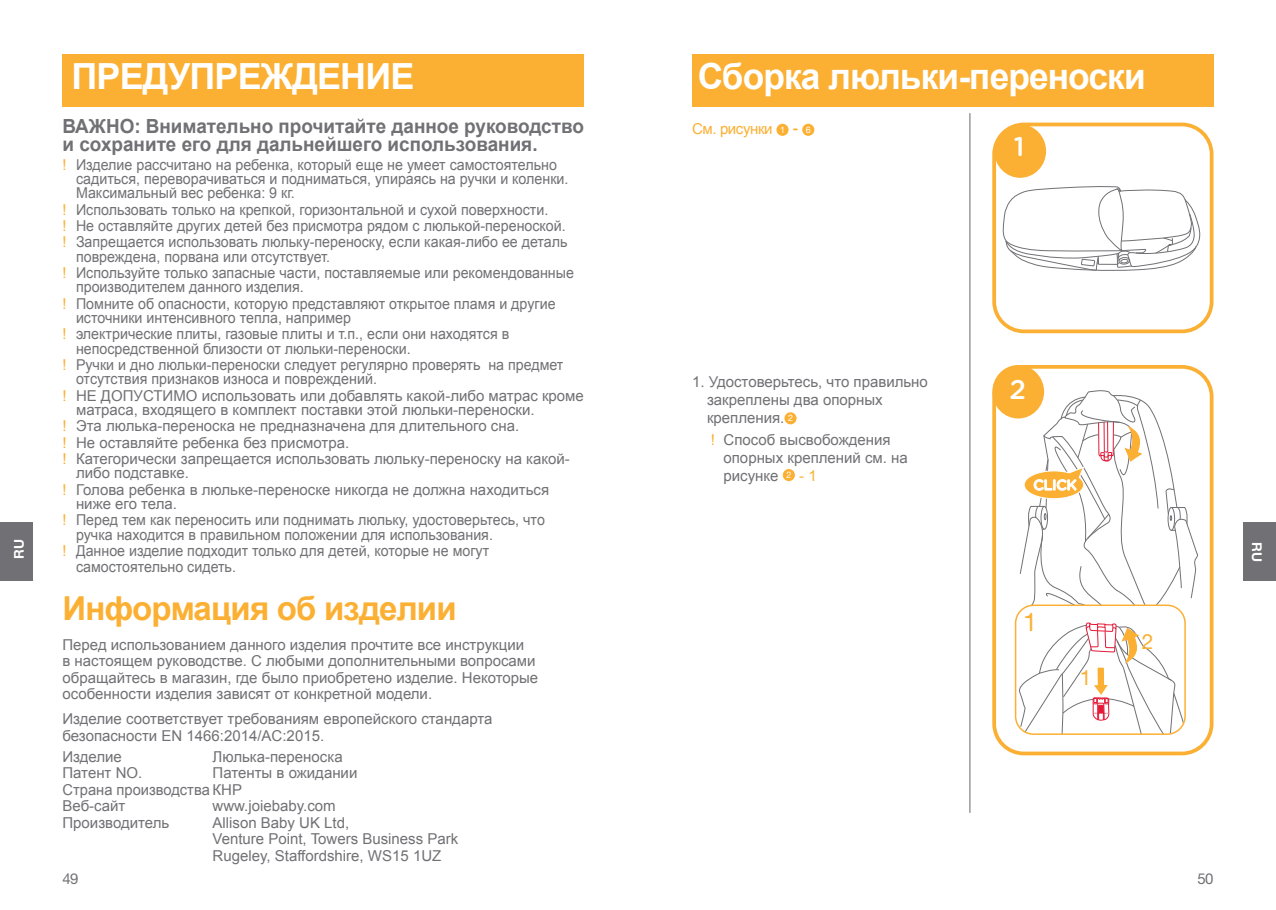
<style>
.page{position:relative;width:1276px;height:910px;background:#fff}
.page>*{position:absolute;margin:0;border:0;box-sizing:border-box;transform-origin:0 0}
.t1{font:700 36px "Arial";letter-spacing:-.025em;color:#fff}
.t2{font:700 33px "Arial";letter-spacing:-.025em;color:#fbb033}
.t3{font:500 27px "Gotham Rounded";color:#fff}
.t4{font:25.5px "Helvetica Neue LT Std";color:#fbb033}
.t5{font:21px "Helvetica Neue LT Std";color:#fbb033}
.t6{font:700 19.5px/18px "Arial";color:#717074}
.t7{font:15px/16.5px "Arial";color:#717074}
.t8{font:15px/16.4px "Arial";color:#717074;scale:.95 1}
.t9{font:15px "Arial";letter-spacing:-.025em;color:#fbb033}
.t10{font:15px "Helvetica Neue LT Std";color:#717074}
.t11{font:700 13.5px "Helvetica Neue LT Std";color:#fff}
.s1{color:#fbb033}
.s2{font-family:"Helvetica Neue LT Std";font-size:9px;color:#fff}
.s3{font-family:"Gotham Rounded";font-weight:500}
</style>
<div class="page">
<div style="left:784px;top:412px;width:12px;height:12px;background:#fbb033;border-radius:50%"></div>
<div style="left:783px;top:469px;width:12px;height:12px;background:#fbb033;border-radius:50%"></div>
<div style="left:63px;top:54px;width:521px;height:53px;background:#fbb033"></div>
<div style="left:692px;top:54px;width:521px;height:53px;background:#fbb033"></div>
<svg style="left:1002px;top:186px;width:199px;height:85px"></svg>
<div style="left:992px;top:123px;width:221px;height:210px;border:4px solid #fbb033;border-radius:30px"></div>
<div style="left:994px;top:124px;width:52px;height:54px;background:#fbb033;border-radius:50%"></div>
<div style="left:776px;top:124px;width:12px;height:12px;background:#fbb033;border-radius:50%"></div>
<div style="left:802px;top:124px;width:12px;height:12px;background:#fbb033;border-radius:50%"></div>
<hr style="left:969px;top:113px;width:1px;height:700px;background:#717074">
<div style="left:992px;top:365px;width:221px;height:390px;border:4px solid #fbb033;border-radius:30px"></div>
<div style="left:992px;top:365px;width:52px;height:53px;background:#fbb033;border-radius:50%"></div>
<svg style="left:1015px;top:390px;width:183px;height:344px"></svg>
<div style="left:0;top:522px;width:33px;height:59px;background:#717074"></div>
<div style="left:1243px;top:522px;width:33px;height:59px;background:#717074"></div>
<h1 class="t1" style="left:697px;top:52px;width:449px">Сборка люльки-переноски</h1>
<h1 class="t1" style="left:72px;top:52px;width:344px">ПРЕДУПРЕЖДЕНИЕ</h1>
<h3 class="t6" style="left:63px;top:118px;width:523px">ВАЖНО: Внимательно прочитайте данное руководство и сохраните его для дальнейшего использования.</h3>
<p class="t8" style="left:76px;top:158px;width:520px;line-height:14.2px;text-indent:-13px"><span class="s1">!</span> Изделие рассчитано на ребенка, который еще не умеет самостоятельно садиться, переворачиваться и подниматься, упираясь на ручки и коленки.<br>Максимальный вес ребенка: 9 кг.</p>
<p class="t8" style="left:63px;top:201px;width:533px"><span class="s1">!</span> Использовать только на крепкой, горизонтальной и сухой поверхности.<br><span class="s1">!</span> Не оставляйте других детей без присмотра рядом с люлькой-переноской. <span class="s1">!</span> Запрещается использовать люльку-переноску, если какая-либо ее деталь</p>
<p class="t8" style="left:63px;top:248px;width:540px;text-indent:13px">повреждена, порвана или отсутствует.<br><span class="s1">!</span> Используйте только запасные части, поставляемые или рекомендованные</p>
<p class="t8" style="left:63px;top:279px;width:520px;text-indent:13px">производителем данного изделия.<br><span class="s1">!</span> Помните об опасности, которую представляют открытое пламя и другие</p>
<p class="t8" style="left:63px;top:310px;width:472px;text-indent:13px">источники интенсивного тепла, например<br><span class="s1">!</span> электрические плиты, газовые плиты и т.п., если они находятся в</p>
<p class="t8" style="left:63px;top:340px;width:529px;text-indent:13px">непосредственной близости от люльки-переноски.<br><span class="s1">!</span> Ручки и дно люльки-переноски следует регулярно проверять на предмет</p>
<p class="t8" style="left:63px;top:371px;width:550px;text-indent:13px">отсутствия признаков износа и повреждений.<br><span class="s1">!</span> НЕ ДОПУСТИМО использовать или добавлять какой-либо матрас кроме</p>
<p class="t7" style="left:63px;top:402px;width:509px;text-indent:14px">матраса, входящего в комплект поставки этой люльки-переноски.<br><span class="s1">!</span> Эта люлька-переноска не предназначена для длительного сна.<br><span class="s1">!</span> Не оставляйте ребенка без присмотра.<br><span class="s1">!</span> Категорически запрещается использовать люльку-переноску на какой-</p>
<p class="t7" style="left:63px;top:465px;width:488px;text-indent:14px">либо подставке.<br><span class="s1">!</span> Голова ребенка в люльке-переноске никогда не должна находиться</p>
<p class="t7" style="left:63px;top:496px;width:484px;text-indent:14px">ниже его тела.<br><span class="s1">!</span> Перед тем как переносить или поднимать люльку, удостоверьтесь, что</p>
<p class="t8" style="left:76px;top:526px;width:440px">ручка находится в правильном положении для использования.</p>
<p class="t8" style="left:63px;top:543px;width:451px"><span class="s1">!</span> Данное изделие подходит только для детей, которые не могут</p>
<p class="t8" style="left:76px;top:559px;width:170px">самостоятельно сидеть.</p>
<h2 class="t2" style="left:63px;top:587px;width:396px">Информация об изделии</h2>
<p class="t7" style="left:63px;top:636px;width:477px">Перед использованием данного изделия прочтите все инструкции<br>в настоящем руководстве. С любыми дополнительными вопросами обращайтесь в магазин, где было приобретено изделие. Некоторые особенности изделия зависят от конкретной модели.</p>
<p class="t7" style="left:63px;top:711px;width:431px">Изделие соответствует требованиям европейского стандарта безопасности EN 1466:2014/AC:2015.</p>
<p class="t7" style="left:63px;top:748px;width:61px">Изделие</p>
<p class="t7" style="left:213px;top:748px;width:132px">Люлька-переноска</p>
<p class="t7" style="left:63px;top:765px;width:81px">Патент NO.</p>
<p class="t9" style="left:692px;top:119px;width:120px">См. рисунки <span class="s2">1</span> <span class="s3">-</span> <span class="s2">6</span></p>
<h3 class="t3" style="left:1013px;top:128px;width:12px">1</h3>
<p class="t7" style="left:707px;top:373px;width:222px;line-height:18px;text-indent:-15px">1. Удостоверьтесь, что правильно закреплены два опорных крепления. <span class="s2">2</span></p>
<p class="t7" style="left:723px;top:431px;width:186px;line-height:18px;text-indent:-13px"><span class="s1">!</span> Способ высвобождения опорных креплений см. на рисунке <sup>2</sup> <span class="s1">- 1</span></p>
<h3 class="t3" style="left:1009px;top:370px;width:18px">2</h3>
<p class="t11" style="left:11px;top:559px;width:22px;rotate:-90deg">RU</p>
<p class="t11" style="left:1265px;top:541px;width:22px;rotate:90deg">RU</p>
<h3 class="t4" style="left:1023px;top:607px;width:16px">1</h3>
<h3 class="t5" style="left:1142px;top:629px;width:13px">2</h3>
<h3 class="t5" style="left:1079px;top:665px;width:13px">1</h3>
<p class="t7" style="left:63px;top:765px;width:296px;text-indent:150px">Патенты в ожидании<br>Страна производства КНР<br>Веб-сайт</p>
<p class="t7" style="left:213px;top:798px;width:125px">www.joiebaby.com</p>
<p class="t7" style="left:63px;top:814px;width:108px">Производитель</p>
<p class="t7" style="left:213px;top:814px;width:247px">Allison Baby UK Ltd,<br>Venture Point, Towers Business Park<br>Rugeley, Staffordshire, WS15 1UZ</p>
<p class="t10" style="left:63px;top:870px;width:18px">49</p>
<p class="t10" style="left:1197px;top:870px;width:18px">50</p>
</div>
